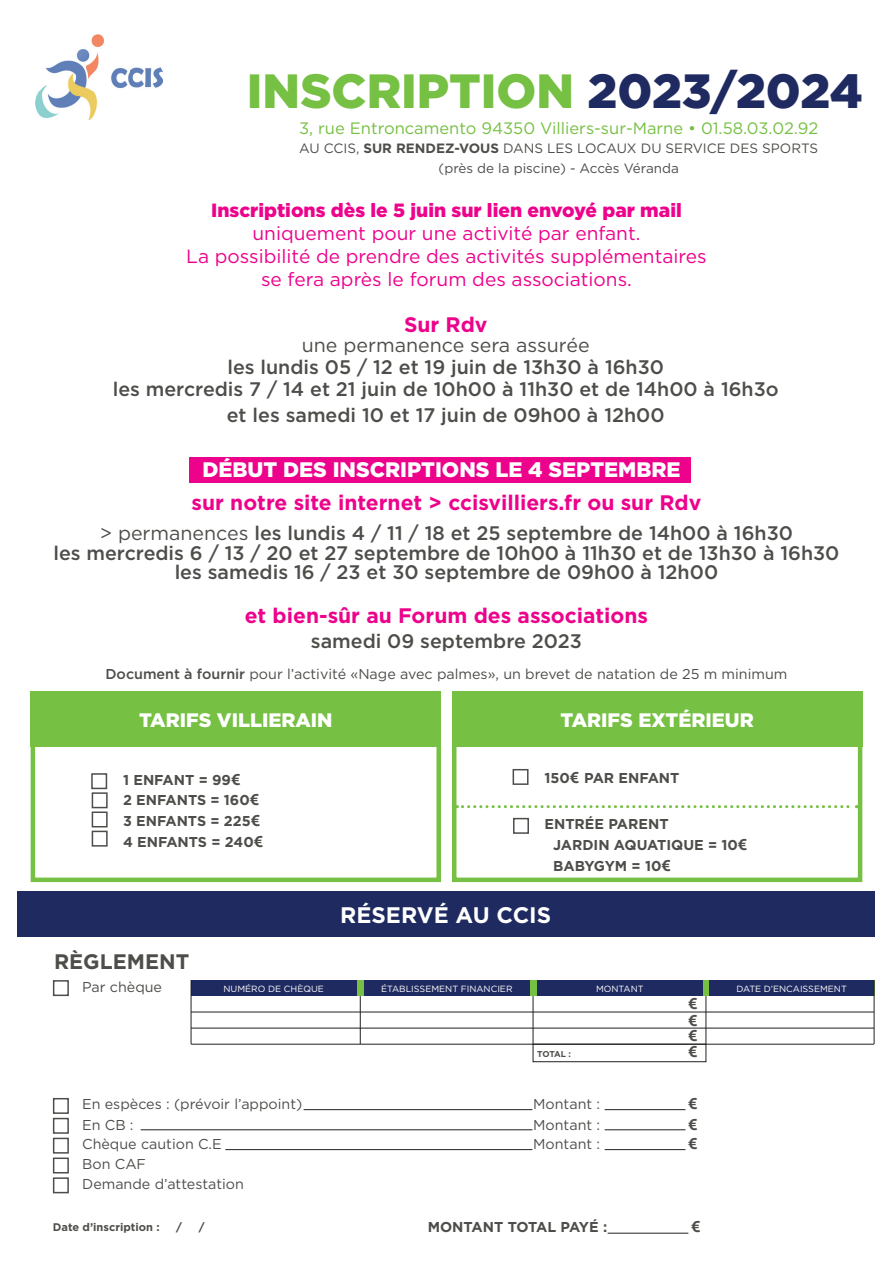
<style>
.page{position:relative;width:893px;height:1263px;background:#fff}
.page>*{position:absolute;margin:0;border:0;box-sizing:border-box;transform-origin:0 0}
.t1{font:900 48px "Gotham";color:#76c043}
.t2{font:700 22.5px "Gotham";color:#fff}
.t3{font:700 21px "Gotham";color:#ed028c}
.t4{font:900 21px "Gotham";color:#fff}
.t5{font:700 21px "Gotham";color:#4d4d4a}
.t6{font:500 19.65px "Gotham";color:#4d4d4a}
.t7{font:19.65px "Gotham";color:#4d4d4a}
.t8{font:900 19.5px "Gotham";color:#fff}
.t9{font:19.2px "Gotham";color:#ed028c}
.t10{font:900 19.2px "Gotham";color:#ed028c}
.t11{font:16.5px "Gotham";color:#76c043}
.t12{font:14.25px "Gotham";color:#4d4d4a}
.t13{font:700 14.25px "Gotham";color:#4d4d4a}
.t14{font:700 14.25px "SAMARITAINE Beta Sans";color:#4d4d4a}
.t15{font:13.5px "Gotham";color:#4d4d4a}
.t16{font:700 11.1px "Gotham";color:#4d4d4a}
.t17{font:9px "Gotham";color:#fff}
.t18{font:700 8.55px "Gotham";letter-spacing:-.03em;color:#4d4d4a}
.s1{color:#1f2a61}
.s2{font-weight:700}
.s3{font-weight:400}
.s4{font-weight:500}
.s5{font-family:"SAMARITAINE Beta Sans"}
</style>
<div class="page">
<div style="left:191px;top:980px;width:683px;height:16px;background:#76c043"></div>
<div style="left:17px;top:892px;width:857px;height:45px;background:#1f2a61"></div>
<div style="left:191px;top:980px;width:165px;height:16px;background:#1f2a61"></div>
<div style="left:364px;top:980px;width:165px;height:16px;background:#1f2a61"></div>
<div style="left:537px;top:980px;width:165px;height:16px;background:#1f2a61"></div>
<div style="left:709px;top:980px;width:165px;height:16px;background:#1f2a61"></div>
<div style="left:189px;top:457px;width:502px;height:25px;background:#ed028c"></div>
<div style="left:31px;top:691px;width:410px;height:56px;background:#76c043"></div>
<div style="left:452px;top:691px;width:410px;height:56px;background:#76c043"></div>
<div style="left:31px;top:740px;width:410px;height:142px;border:4px solid #76c043"></div>
<div style="left:452px;top:740px;width:410px;height:142px;border:4px solid #76c043"></div>
<div style="left:53px;top:980px;width:16px;height:16px;border:2px solid #4d4d4a"></div>
<div style="left:53px;top:1098px;width:16px;height:16px;border:2px solid #4d4d4a"></div>
<div style="left:53px;top:1118px;width:16px;height:16px;border:2px solid #4d4d4a"></div>
<div style="left:53px;top:1138px;width:16px;height:15px;border:2px solid #4d4d4a"></div>
<div style="left:53px;top:1157px;width:16px;height:16px;border:2px solid #4d4d4a"></div>
<div style="left:53px;top:1177px;width:16px;height:16px;border:2px solid #4d4d4a"></div>
<div style="left:91px;top:773px;width:16px;height:16px;border:2px solid #4d4d4a"></div>
<div style="left:513px;top:769px;width:15px;height:16px;border:2px solid #4d4d4a"></div>
<div style="left:92px;top:792px;width:16px;height:16px;border:2px solid #4d4d4a"></div>
<div style="left:92px;top:811px;width:16px;height:16px;border:2px solid #4d4d4a"></div>
<div style="left:92px;top:831px;width:16px;height:16px;border:2px solid #4d4d4a"></div>
<div style="left:513px;top:818px;width:16px;height:16px;border:2px solid #4d4d4a"></div>
<svg style="left:456px;top:805px;width:401px;height:3px"></svg>
<hr style="left:191px;top:1012px;width:683px;height:1px;background:#231f20">
<hr style="left:191px;top:1028px;width:683px;height:1px;background:#231f20">
<hr style="left:191px;top:1044px;width:683px;height:1px;background:#231f20">
<hr style="left:191px;top:980px;width:1px;height:64px;background:#231f20">
<hr style="left:360px;top:996px;width:1px;height:48px;background:#231f20">
<hr style="left:533px;top:996px;width:1px;height:48px;background:#231f20">
<hr style="left:706px;top:996px;width:1px;height:48px;background:#231f20">
<hr style="left:874px;top:980px;width:1px;height:64px;background:#231f20">
<div style="left:533px;top:1044px;width:173px;height:18px;border:1px solid #231f20"></div>
<hr style="left:304px;top:1109px;width:228px;height:1px;background:#231f20">
<hr style="left:141px;top:1129px;width:391px;height:1px;background:#231f20">
<hr style="left:225px;top:1149px;width:307px;height:1px;background:#231f20">
<hr style="left:605px;top:1109px;width:80px;height:1px;background:#231f20">
<hr style="left:605px;top:1129px;width:80px;height:1px;background:#231f20">
<hr style="left:605px;top:1149px;width:80px;height:1px;background:#231f20">
<hr style="left:608px;top:1233px;width:80px;height:1px;background:#231f20">
<img style="left:35px;top:35px;width:128px;height:85px">
<p class="t1" style="left:247px;top:58px;width:617px">INSCRIPTION <span class="s1">2023/2024</span></p>
<p class="t11" style="left:299px;top:117px;width:521px">3, rue Entroncamento 94350 Villiers-sur-Marne • 01.58.03.02.92</p>
<p class="t15" style="left:299px;top:140px;width:520px">AU CCIS, <span class="s2">SUR RENDEZ-VOUS</span> DANS LES LOCAUX DU SERVICE DES SPORTS</p>
<p class="t15" style="left:439px;top:159px;width:242px">(près de la piscine) - Accès Véranda</p>
<p class="t10" style="left:211px;top:197px;width:472px">Inscriptions dès le 5 juin sur lien envoyé par mail</p>
<p class="t9" style="left:252px;top:221px;width:389px">uniquement pour une activité par enfant.</p>
<p class="t9" style="left:186px;top:244px;width:522px">La possibilité de prendre des activités supplémentaires</p>
<p class="t9" style="left:261px;top:267px;width:372px">se fera après le forum des associations.</p>
<p class="t3" style="left:404px;top:311px;width:85px">Sur Rdv</p>
<p class="t7" style="left:302px;top:332px;width:289px">une permanence sera assurée</p>
<p class="t6" style="left:227px;top:354px;width:438px">les lundis 05 / 12 et 19 juin de 13h30 à 16h30</p>
<p class="t6" style="left:113px;top:377px;width:667px">les mercredis 7 / 14 et 21 juin de 10h00 à 11h30 et de 14h00 à 16h3o</p>
<p class="t6" style="left:227px;top:402px;width:439px">et les samedi 10 et 17 juin de 09h00 à 12h00</p>
<p class="t4" style="left:202px;top:455px;width:480px">DÉBUT DES INSCRIPTIONS LE 4 SEPTEMBRE</p>
<p class="t3" style="left:192px;top:489px;width:511px">sur notre site internet &gt; ccisvilliers.fr ou sur Rdv</p>
<p class="t6" style="left:100px;top:520px;width:695px"><span class="s3">&gt; permanences</span> les lundis 4 / 11 / 18 et 25 septembre de 14h00 à 16h30</p>
<p class="t6" style="left:53px;top:540px;width:788px">les mercredis 6 / 13 / 20 et 27 septembre de 10h00 à 11h30 et de 13h30 à 16h30</p>
<p class="t6" style="left:175px;top:559px;width:545px">les samedis 16 / 23 et 30 septembre de 09h00 à 12h00</p>
<p class="t3" style="left:245px;top:601px;width:405px">et bien-sûr au Forum des associations</p>
<p class="t6" style="left:311px;top:628px;width:273px">samedi 09 septembre 2023</p>
<p class="t12" style="left:105px;top:665px;width:683px"><span class="s4">Document à fournir</span> pour l’activité «Nage avec palmes», un brevet de natation de 25 m minimum</p>
<p class="t8" style="left:139px;top:706px;width:195px">TARIFS VILLIERAIN</p>
<p class="t8" style="left:561px;top:706px;width:195px">TARIFS EXTÉRIEUR</p>
<p class="t13" style="left:123px;top:770px;width:119px">1 ENFANT = 99<span class="s5">€</span></p>
<p class="t13" style="left:123px;top:791px;width:138px">2 ENFANTS = 160<span class="s5">€</span></p>
<p class="t13" style="left:123px;top:811px;width:139px">3 ENFANTS = 225<span class="s5">€</span></p>
<p class="t13" style="left:123px;top:832px;width:142px">4 ENFANTS = 240<span class="s5">€</span></p>
<p class="t5" style="left:54px;top:947px;width:137px">RÈGLEMENT</p>
<p class="t13" style="left:544px;top:768px;width:137px">150<span class="s5">€</span> PAR ENFANT</p>
<p class="t13" style="left:544px;top:815px;width:126px">ENTRÉE PARENT</p>
<p class="t13" style="left:553px;top:835px;width:196px">JARDIN AQUATIQUE = 10<span class="s5">€</span></p>
<p class="t13" style="left:553px;top:856px;width:120px">BABYGYM = 10<span class="s5">€</span></p>
<p class="t2" style="left:340px;top:900px;width:213px">RÉSERVÉ AU CCIS</p>
<p class="t12" style="left:82px;top:977px;width:81px">Par chèque</p>
<p class="t17" style="left:224px;top:983px;width:102px">NUMÉRO DE CHÈQUE</p>
<p class="t17" style="left:381px;top:983px;width:133px">ÉTABLISSEMENT FINANCIER</p>
<p class="t17" style="left:596px;top:983px;width:49px">MONTANT</p>
<p class="t17" style="left:736px;top:983px;width:112px">DATE D’ENCAISSEMENT</p>
<p class="t18" style="left:537px;top:1048px;width:35px">TOTAL :</p>
<p class="t14" style="left:688px;top:994px;width:11px">€</p>
<p class="t14" style="left:688px;top:1011px;width:11px">€</p>
<p class="t14" style="left:688px;top:1026px;width:11px">€</p>
<p class="t14" style="left:688px;top:1042px;width:11px">€</p>
<p class="t12" style="left:82px;top:1095px;width:222px">En espèces : (prévoir l’appoint)</p>
<p class="t12" style="left:82px;top:1115px;width:53px">En CB :</p>
<p class="t12" style="left:82px;top:1134px;width:141px">Chèque caution C.E</p>
<p class="t12" style="left:82px;top:1154px;width:65px">Bon CAF</p>
<p class="t12" style="left:82px;top:1175px;width:163px">Demande d’attestation</p>
<p class="t16" style="left:53px;top:1220px;width:108px">Date d’inscription :</p>
<p class="t16" style="left:176px;top:1220px;width:7px">/</p>
<p class="t16" style="left:199px;top:1220px;width:7px">/</p>
<p class="t12" style="left:533px;top:1095px;width:68px">Montant :</p>
<p class="t12" style="left:533px;top:1115px;width:68px">Montant :</p>
<p class="t12" style="left:533px;top:1134px;width:68px">Montant :</p>
<p class="t13" style="left:428px;top:1218px;width:181px">MONTANT TOTAL PAYÉ :</p>
<p class="t14" style="left:688px;top:1094px;width:11px">€</p>
<p class="t14" style="left:688px;top:1114px;width:11px">€</p>
<p class="t14" style="left:688px;top:1134px;width:11px">€</p>
<p class="t14" style="left:691px;top:1217px;width:11px">€</p>
</div>
